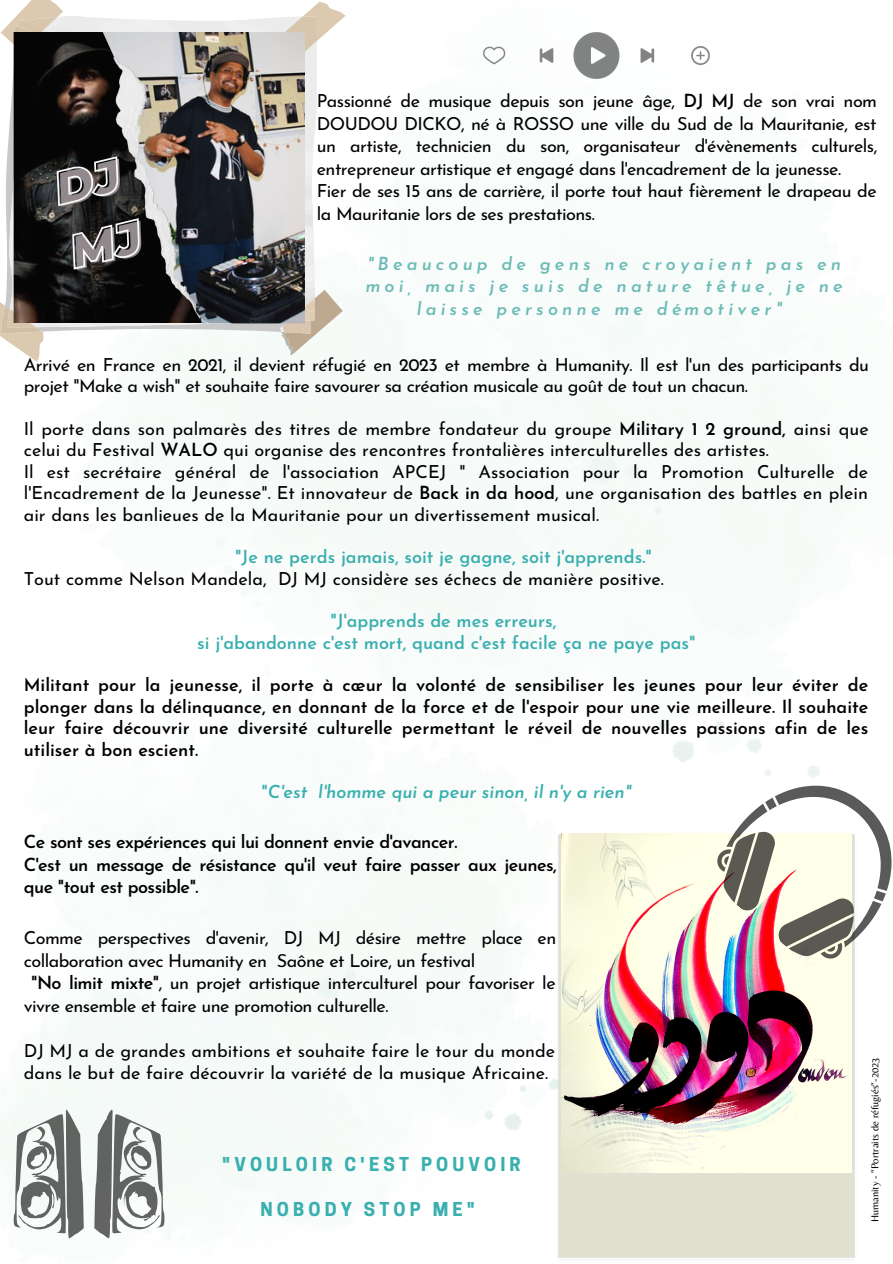
<style>
.page{position:relative;width:893px;height:1264px;background:#fff}
.page>*{position:absolute;margin:0;border:0;box-sizing:border-box;transform-origin:0 0}
.t1{font:18px/22.5px "Josefin Sans";letter-spacing:-.03em;color:#000}
.t2{font:600 18px/21.3px "Josefin Sans";letter-spacing:-.03em;color:#000;text-align:justify}
.t3{font:18px/21.3px "Josefin Sans";color:#000}
.t4{font:600 18px "Josefin Sans";color:#3aafaf}
.t5{font:italic 600 18px/22.5px "Josefin Sans";letter-spacing:.23em;color:#6cbcb6;text-align:center}
.t6{font:italic 600 18px "Josefin Sans";color:#3aafaf}
.t7{font:700 18px "Cooper Hewitt";letter-spacing:.23em;color:#3aafaf}
.t8{font:10.5px "Belleza";color:#000}
.s1{font-weight:600}
.s2{font-style:normal}
</style>
<div class="page">
<img style="left:556px;top:834px;width:299px;height:427px">
<img style="left:561px;top:833px;width:290px;height:339px">
<svg style="left:705px;top:766px;width:187px;height:206px"></svg>
<svg style="left:14px;top:1107px;width:70px;height:131px"></svg>
<svg style="left:94px;top:1108px;width:70px;height:130px"></svg>
<img style="left:483px;top:32px;width:226px;height:46px">
<svg style="left:0;top:0;width:345px;height:362px"></svg>
<p class="t1" style="left:317px;top:91px;width:562px;text-align:justify">Passionné de musique depuis son jeune âge, <span class="s1">DJ MJ</span> de son vrai nom DOUDOU DICKO, né à ROSSO une ville du Sud de la Mauritanie, est un artiste, technicien du son, organisateur d'évènements culturels, entrepreneur artistique et engagé dans l'encadrement de la jeunesse.</p>
<p class="t1" style="left:317px;top:181px;width:561px">Fier de ses 15 ans de carrière, il porte tout haut fièrement le drapeau de la Mauritanie lors de ses prestations.</p>
<p class="t5" style="left:365px;top:254px;width:479px">"Beaucoup de gens ne croyaient pas en moi, mais je suis de nature têtue, je ne laisse personne me démotiver"</p>
<p class="t1" style="left:24px;top:356px;width:846px;line-height:21.3px">Arrivé en France en 2021, il devient réfugié en 2023 et membre à Humanity. Il est l'un des participants du projet "Make a wish" et souhaite faire savourer sa création musicale au goût de tout un chacun.</p>
<p class="t3" style="left:24px;top:420px;width:846px">Il porte dans son palmarès des titres de membre fondateur du groupe <span class="s1">Military 1 2 ground,</span> ainsi que celui du Festival <span class="s1">WALO</span> qui organise des rencontres frontalières interculturelles des artistes.</p>
<p class="t1" style="left:24px;top:462px;width:845px;line-height:21.3px;text-align:justify">Il est secrétaire général de l'association APCEJ " Association pour la Promotion Culturelle de l'Encadrement de la Jeunesse". Et innovateur de <span class="s1">Back in da hood</span>, une organisation des battles en plein air dans les banlieues de la Mauritanie pour un divertissement musical.</p>
<p class="t4" style="left:235px;top:550px;width:418px">"Je ne perds jamais, soit je gagne, soit j'apprends."</p>
<p class="t3" style="left:24px;top:569px;width:641px">Tout comme Nelson Mandela, DJ MJ considère ses échecs de manière positive.</p>
<p class="t4" style="left:330px;top:614px;width:227px">"J'apprends de mes erreurs,</p>
<p class="t4" style="left:197px;top:635px;width:499px">si j'abandonne c'est mort, quand c'est facile ça ne paye pas"</p>
<p class="t2" style="left:24px;top:676px;width:846px">Militant pour la jeunesse, il porte à cœur la volonté de sensibiliser les jeunes pour leur éviter de plonger dans la délinquance, en donnant de la force et de l'espoir pour une vie meilleure. Il souhaite leur faire découvrir une diversité culturelle permettant le réveil de nouvelles passions afin de les utiliser à bon escient.</p>
<p class="t6" style="left:261px;top:784px;width:371px"><span class="s2">"</span>C'est l'homme qui a peur sinon, il n'y a rien"</p>
<p class="t2" style="left:24px;top:833px;width:435px">Ce sont ses expériences qui lui donnent envie d'avancer.</p>
<p class="t2" style="left:24px;top:855px;width:534px;line-height:22.5px">C'est un message de résistance qu'il veut faire passer aux jeunes, que "tout est possible".</p>
<p class="t1" style="left:24px;top:928px;width:534px">Comme perspectives d'avenir, DJ MJ désire mettre place en collaboration avec Humanity en Saône et Loire, un festival</p>
<p class="t1" style="left:24px;top:973px;width:533px;text-indent:7px"><span class="s1">"No limit mixte"</span>, un projet artistique interculturel pour favoriser le vivre ensemble et faire une promotion culturelle.</p>
<p class="t3" style="left:24px;top:1041px;width:533px;line-height:22.5px">DJ MJ a de grandes ambitions et souhaite faire le tour du monde dans le but de faire découvrir la variété de la musique Africaine.</p>
<p class="t7" style="left:222px;top:1157px;width:300px">"VOULOIR C'EST POUVOIR</p>
<p class="t7" style="left:260px;top:1202px;width:216px">NOBODY STOP ME"</p>
<p class="t8" style="left:868px;top:1222px;width:166px;rotate:-90deg">Humanity - "Portraits de réfugiés"-2023</p>
</div>
